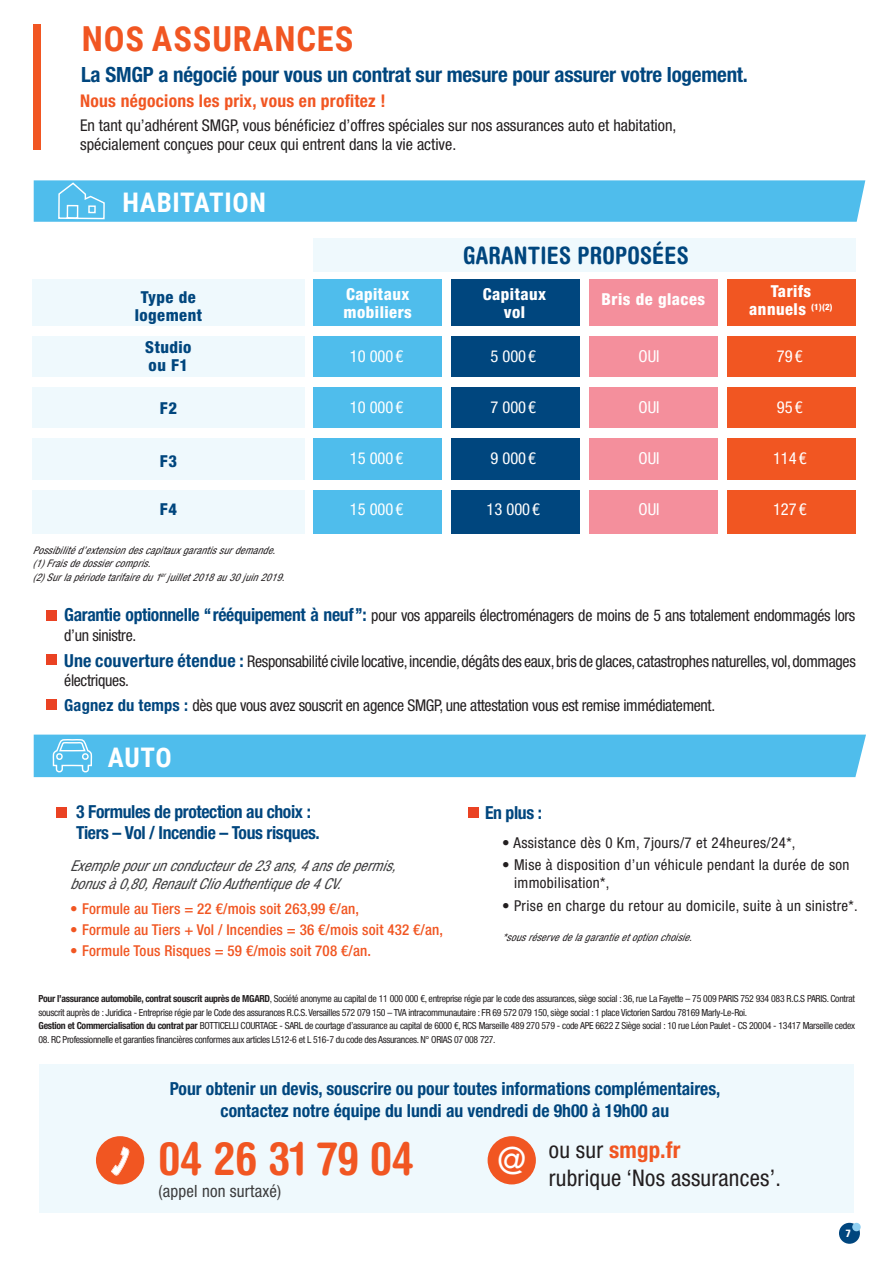
<style>
.page{position:relative;width:893px;height:1263px;background:#fff}
.page>*{position:absolute;margin:0;border:0;box-sizing:border-box;transform-origin:0 0}
.t1{font:700 condensed 45.9px "Helvetica Rounded LT Std";color:#f15622}
.t2{font:35.85px "Futura Std";color:#fff}
.t3{font:700 34.5px "Roboto Condensed";letter-spacing:.025em;color:#f15622}
.t4{font:700 27px "Roboto Condensed";letter-spacing:.025em;color:#fff}
.t5{font:700 condensed 24px "Helvetica Rounded LT Std";letter-spacing:.01em;color:#00467e}
.t6{font:condensed 22.95px "Helvetica Neue LT Std";letter-spacing:.01em;color:#231f20}
.t7{font:700 condensed 22.95px "Helvetica Neue LT Std";letter-spacing:.01em;color:#f15622}
.t8{font:700 condensed 21px "Helvetica Neue LT Std";letter-spacing:-.01em;color:#00467e}
.t9{font:700 condensed 18px "Helvetica Neue LT Std";color:#00467e}
.t10{font:700 condensed 18px "Helvetica Neue LT Std";letter-spacing:-.02em;color:#00467e}
.t11{font:700 condensed 17.55px "Helvetica Neue LT Std";letter-spacing:.015em;color:#f15622}
.t12{font:condensed 16.95px "Helvetica Neue LT Std";letter-spacing:.01em;color:#3e3e3f}
.t13{font:condensed 16.5px "Helvetica Neue LT Std";color:#fff}
.t14{font:800 condensed 16.5px "Helvetica Neue LT Std";letter-spacing:.03em;color:#fff}
.t15{font:800 condensed 16.5px "Helvetica Neue LT Std";letter-spacing:.03em;color:#00467e}
.t16{font:condensed 16.2px/19.5px "Helvetica Neue LT Std";letter-spacing:-.02em;color:#231f20}
.t17{font:condensed 16.2px "Helvetica Neue LT Std";color:#231f20}
.t18{font:condensed 15px "Helvetica Neue LT Std";letter-spacing:.025em;color:#231f20}
.t19{font:500 condensed 15px "Helvetica Neue LT Std";letter-spacing:.01em;color:#f15622}
.t20{font:italic condensed 15px "Helvetica Neue LT Std";letter-spacing:.01em;color:#3e3e3f}
.t21{font:italic condensed 10.5px "Helvetica Neue LT Std";letter-spacing:.025em;color:#231f20}
.t22{font:900 condensed 10.5px "Frutiger LT Com";color:#fff}
.t23{font:condensed 9.75px/13.5px "Helvetica Neue LT Std";letter-spacing:-.03em;color:#231f20}
.s1{font-weight:700;font-size:18px;color:#00467e}
.s2{font-weight:700;font-size:16.5px;color:#00467e}
.s3{font-weight:400}
.s4{font-weight:700}
.s5{font-weight:400;color:#231f20}
</style>
<div class="page">
<div style="left:839px;top:1223px;width:21px;height:21px;background:#00467e;border-radius:50%"></div>
<div style="left:852px;top:1223px;width:9px;height:8px;background:#91d0f1;border-radius:50%"></div>
<div style="left:32px;top:279px;width:273px;height:254px;background:#eff9fd"></div>
<div style="left:313px;top:279px;width:128px;height:255px;background:#4fbdec"></div>
<div style="left:451px;top:279px;width:128px;height:255px;background:#00467e"></div>
<div style="left:589px;top:279px;width:129px;height:255px;background:#f48f9c"></div>
<div style="left:727px;top:279px;width:129px;height:255px;background:#f15622"></div>
<div style="left:313px;top:238px;width:543px;height:34px;background:#eff9fd"></div>
<div style="left:22px;top:326px;width:871px;height:9px;background:#fff"></div>
<div style="left:22px;top:377px;width:871px;height:10px;background:#fff"></div>
<div style="left:22px;top:428px;width:871px;height:10px;background:#fff"></div>
<div style="left:22px;top:480px;width:871px;height:9px;background:#fff"></div>
<div style="left:46px;top:610px;width:10px;height:10px;background:#ea4223"></div>
<div style="left:46px;top:655px;width:10px;height:10px;background:#ea4223"></div>
<div style="left:46px;top:699px;width:10px;height:10px;background:#ea4223"></div>
<div style="left:469px;top:807px;width:10px;height:10px;background:#ea4223"></div>
<div style="left:56px;top:807px;width:11px;height:10px;background:#ea4223"></div>
<div style="left:34px;top:25px;width:7px;height:125px;background:#f15622"></div>
<div style="left:34px;top:180px;width:831px;height:42px;background:#4fbdec"></div>
<div style="left:34px;top:735px;width:832px;height:42px;background:#4fbdec"></div>
<div style="left:39px;top:1064px;width:815px;height:149px;background:#eff9fd"></div>
<div style="left:488px;top:1136px;width:48px;height:48px;background:#f15622;border-radius:50%"></div>
<div style="left:96px;top:1136px;width:48px;height:48px;background:#f15622;border-radius:50%"></div>
<svg style="left:111px;top:1146px;width:18px;height:30px"></svg>
<p class="t3" style="left:82px;top:14px;width:273px">NOS ASSURANCES</p>
<p class="t8" style="left:81px;top:62px;width:668px">La SMGP a négocié pour vous un contrat sur mesure pour assurer votre logement.</p>
<p class="t11" style="left:80px;top:90px;width:307px">Nous négocions les prix, vous en profitez !</p>
<p class="t17" style="left:80px;top:115px;width:598px">En tant qu’adhérent SMGP, vous bénéficiez d’offres spéciales sur nos assurances auto et habitation,</p>
<p class="t17" style="left:80px;top:135px;width:378px">spécialement conçues pour ceux qui entrent dans la vie active.</p>
<p class="t4" style="left:122px;top:184px;width:145px">HABITATION</p>
<p class="t15" style="left:141px;top:287px;width:56px">Type de</p>
<p class="t15" style="left:135px;top:305px;width:69px">logement</p>
<p class="t15" style="left:145px;top:337px;width:48px">Studio</p>
<p class="t15" style="left:149px;top:355px;width:41px">ou F1</p>
<p class="t15" style="left:160px;top:398px;width:19px">F2</p>
<p class="t15" style="left:160px;top:451px;width:19px">F3</p>
<p class="t15" style="left:160px;top:499px;width:19px">F4</p>
<p class="t21" style="left:33px;top:544px;width:246px">Possibilité d’extension des capitaux garantis sur demande.</p>
<p class="t21" style="left:33px;top:558px;width:121px">(1) Frais de dossier compris.</p>
<p class="t21" style="left:33px;top:571px;width:255px">(2) Sur la période tarifaire du 1<sup>er</sup> juillet 2018 au 30 juin 2019.</p>
<p class="t14" style="left:346px;top:284px;width:65px">Capitaux</p>
<p class="t14" style="left:343px;top:302px;width:70px">mobiliers</p>
<p class="t13" style="left:350px;top:347px;width:55px">10 000 €</p>
<p class="t13" style="left:350px;top:398px;width:55px">10 000 €</p>
<p class="t13" style="left:350px;top:449px;width:55px">15 000 €</p>
<p class="t13" style="left:350px;top:500px;width:55px">15 000 €</p>
<p class="t5" style="left:463px;top:241px;width:227px">GARANTIES PROPOSÉES</p>
<p class="t14" style="left:483px;top:284px;width:65px">Capitaux</p>
<p class="t14" style="left:504px;top:302px;width:23px">vol</p>
<p class="t13" style="left:491px;top:347px;width:47px">5 000 €</p>
<p class="t13" style="left:491px;top:398px;width:47px">7 000 €</p>
<p class="t13" style="left:491px;top:449px;width:47px">9 000 €</p>
<p class="t13" style="left:487px;top:500px;width:55px">13 000 €</p>
<p class="t14" style="left:601px;top:289px;width:105px">Bris de glaces</p>
<p class="t13" style="left:638px;top:347px;width:23px">OUI</p>
<p class="t13" style="left:638px;top:398px;width:23px">OUI</p>
<p class="t13" style="left:638px;top:449px;width:23px">OUI</p>
<p class="t13" style="left:638px;top:500px;width:23px">OUI</p>
<p class="t14" style="left:771px;top:280px;width:42px">Tarifs</p>
<p class="t14" style="left:749px;top:298px;width:85px">annuels <sup>(1)(2)</sup></p>
<p class="t13" style="left:777px;top:347px;width:27px">79€</p>
<p class="t13" style="left:777px;top:398px;width:27px">95€</p>
<p class="t13" style="left:773px;top:449px;width:35px">114 €</p>
<p class="t13" style="left:773px;top:500px;width:35px">127 €</p>
<p class="t16" style="left:64px;top:606px;width:793px"><span class="s1">Garantie optionnelle ‘‘rééquipement à neuf’’:</span> pour vos appareils électroménagers de moins de 5 ans totalement endommagés lors d’un sinistre.</p>
<p class="t16" style="left:64px;top:651px;width:793px"><span class="s1">Une couverture étendue :</span> Responsabilité civile locative, incendie, dégâts des eaux, bris de glaces, catastrophes naturelles, vol, dommages électriques.</p>
<p class="t16" style="left:64px;top:695px;width:652px"><span class="s2">Gagnez du temps :</span> dès que vous avez souscrit en agence SMGP, une attestation vous est remise immédiatement.</p>
<p class="t4" style="left:108px;top:738px;width:65px">AUTO</p>
<p class="t10" style="left:76px;top:800px;width:236px">3 Formules de protection au choix :</p>
<p class="t10" style="left:76px;top:822px;width:245px">Tiers – Vol / Incendie – Tous risques.</p>
<p class="t20" style="left:70px;top:857px;width:330px">Exemple pour un conducteur de 23 ans,4 ans de permis,</p>
<p class="t20" style="left:70px;top:875px;width:275px">bonus à 0,80,Renault Clio Authentique de 4 CV.</p>
<p class="t19" style="left:70px;top:900px;width:291px"><span class="s3">•</span> Formule au Tiers = 22 €/mois soit 263,99 €/an,</p>
<p class="t19" style="left:70px;top:921px;width:375px"><span class="s3">•</span> Formule au Tiers + Vol / Incendies = 36 €/mois soit 432 €/an,</p>
<p class="t19" style="left:70px;top:942px;width:302px"><span class="s3">•</span> Formule Tous Risques = 59 €/mois soit 708 €/an.</p>
<p class="t9" style="left:485px;top:802px;width:58px">En plus :</p>
<p class="t18" style="left:502px;top:834px;width:295px">• Assistance dès 0 Km, 7jours/7 et 24heures/24*,</p>
<p class="t18" style="left:502px;top:856px;width:349px">• Mise à disposition d’un véhicule pendant la durée de son</p>
<p class="t18" style="left:514px;top:874px;width:97px">immobilisation*,</p>
<p class="t18" style="left:502px;top:897px;width:357px">• Prise en charge du retour au domicile, suite à un sinistre*.</p>
<p class="t21" style="left:502px;top:931px;width:193px">*sous réserve de la garantie et option choisie.</p>
<p class="t23" style="left:39px;top:992px;width:818px"><span class="s4">Pour l’assurance automobile, contrat souscrit auprès de MGARD</span>, Société anonyme au capital de 11 000 000 €, entreprise régie par le code des assurances, siège social : 36, rue La Fayette – 75 009 PARIS 752 934 083 R.C.S PARIS. Contrat souscrit auprès de : Juridica - Entreprise régie par le Code des assurances R.C.S. Versailles 572 079 150 – TVA intracommunautaire : FR 69 572 079 150, siège social : 1 place Victorien Sardou 78169 Marly-Le-Roi.</p>
<p class="t23" style="left:39px;top:1019px;width:818px"><span class="s4">Gestion et Commercialisation du contrat par</span> BOTTICELLI COURTAGE - SARL de courtage d’assurance au capital de 6000 €, RCS Marseille 489 270 579 - code APE 6622 Z Siège social : 10 rue Léon Paulet - CS 20004 - 13417 Marseille cedex</p>
<p class="t23" style="left:39px;top:1032px;width:459px">08. RC Professionnelle et garanties financières conformes aux articles L512-6 et L 516-7 du code des Assurances. N° ORIAS 07 008 727.</p>
<p class="t9" style="left:170px;top:1078px;width:552px">Pour obtenir un devis, souscrire ou pour toutes informations complémentaires,</p>
<p class="t9" style="left:220px;top:1099px;width:450px">contactez notre équipe du lundi au vendredi de 9h00 à 19h00 au</p>
<h2 class="t2" style="left:497px;top:1138px;width:30px">@</h2>
<p class="t7" style="left:549px;top:1136px;width:133px"><span class="s5">ou sur</span> smgp.fr</p>
<p class="t6" style="left:549px;top:1165px;width:233px">rubrique ‘Nos assurances’.</p>
<p class="t1" style="left:158px;top:1131px;width:257px">04 26 31 79 04</p>
<p class="t12" style="left:158px;top:1181px;width:124px">(appel non surtaxé)</p>
<p class="t22" style="left:846px;top:1227px;width:7px">7</p>
</div>
